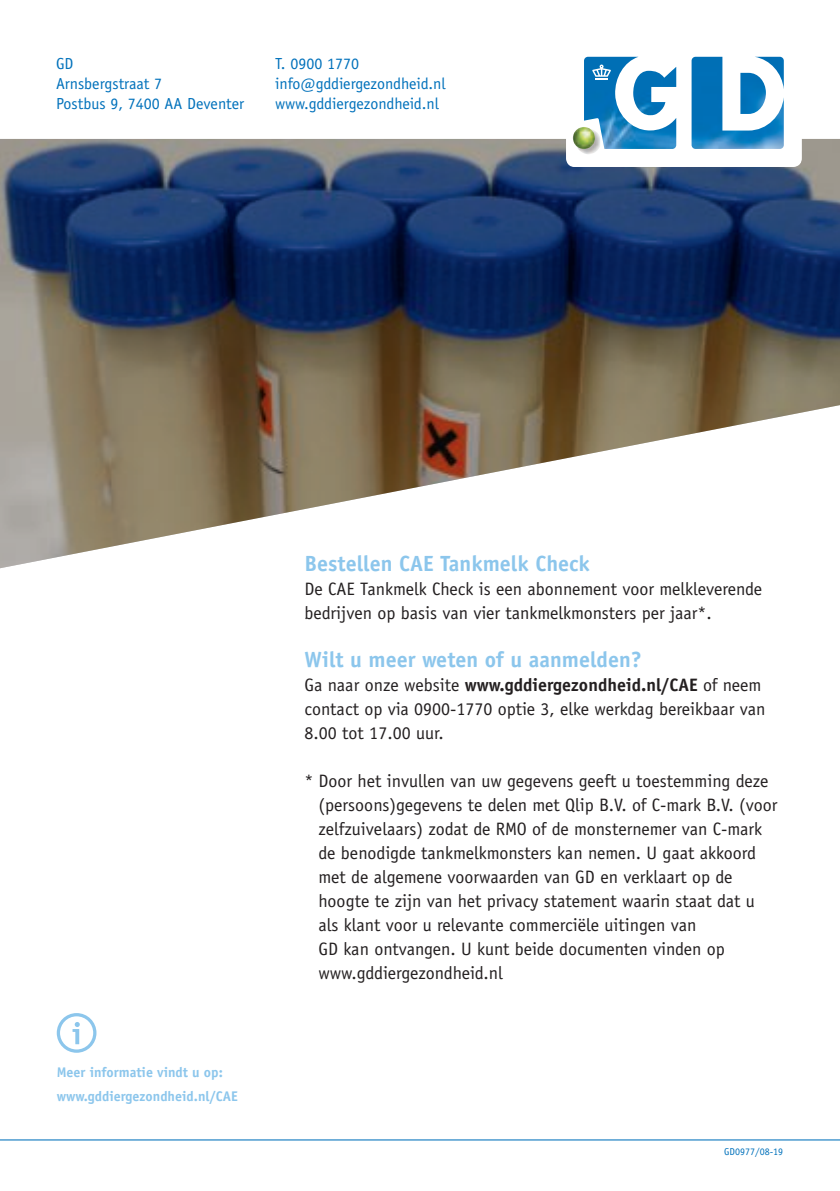
<style>
.page{position:relative;width:840px;height:1191px;background:#fff}
.page>*{position:absolute;margin:0;border:0;box-sizing:border-box;transform-origin:0 0}
.t1{font:700 22px "Officina Sans";color:#8cc6ec}
.t2{font:18px/24px "Officina Sans";color:#231f20}
.t3{font:16px/20px "Officina Sans";color:#0071bb}
.t4{font:700 14px/24px "Officina Sans";color:#8cc6ec}
.t5{font:10px "Officina Sans";color:#0071bb}
.s1{font-weight:700}
</style>
<div class="page">
<img style="left:0;top:139px;width:839px;height:430px">
<hr style="left:0;top:1139px;width:839px;height:1px;background:#0071bb">
<svg style="left:566px;top:56px;width:235px;height:111px"></svg>
<svg style="left:57px;top:1013px;width:39px;height:39px"></svg>
<p class="t3" style="left:56px;top:53px;width:189px">GD<br>Arnsbergstraat 7<br>Postbus 9, 7400 AA Deventer</p>
<p class="t3" style="left:275px;top:53px;width:172px">T. 0900 1770 info@gddiergezondheid.nl www.gddiergezondheid.nl</p>
<p class="t4" style="left:57px;top:1060px;width:183px">Meer informatie vindt u op: www.gddiergezondheid.nl/CAE</p>
<p class="t1" style="left:304px;top:550px;width:287px">Bestellen CAE Tankmelk Check</p>
<p class="t2" style="left:304px;top:577px;width:459px">De CAE Tankmelk Check is een abonnement voor melkleverende bedrijven op basis van vier tankmelkmonsters per jaar*.</p>
<p class="t1" style="left:304px;top:646px;width:338px">Wilt u meer weten of u aanmelden?</p>
<p class="t2" style="left:304px;top:673px;width:462px">Ga naar onze website <span class="s1">www.gddiergezondheid.nl/CAE</span> of neem contact op via 0900-1770 optie 3, elke werkdag bereikbaar van<br>8.00 tot 17.00 uur.</p>
<p class="t2" style="left:318px;top:769px;width:460px;text-indent:-14px">* Door het invullen van uw gegevens geeft u toestemming deze (persoons)gegevens te delen met Qlip B.V. of C-mark B.V. (voor zelfzuivelaars) zodat de RMO of de monsternemer van C-mark de benodigde tankmelkmonsters kan nemen. U gaat akkoord met de algemene voorwaarden van GD en verklaart op de hoogte te zijn van het privacy statement waarin staat dat u als klant voor u relevante commerciële uitingen van<br>GD kan ontvangen. U kunt beide documenten vinden op www.gddiergezondheid.nl</p>
<p class="t5" style="left:723px;top:1146px;width:60px">GD0977/08-19</p>
</div>
